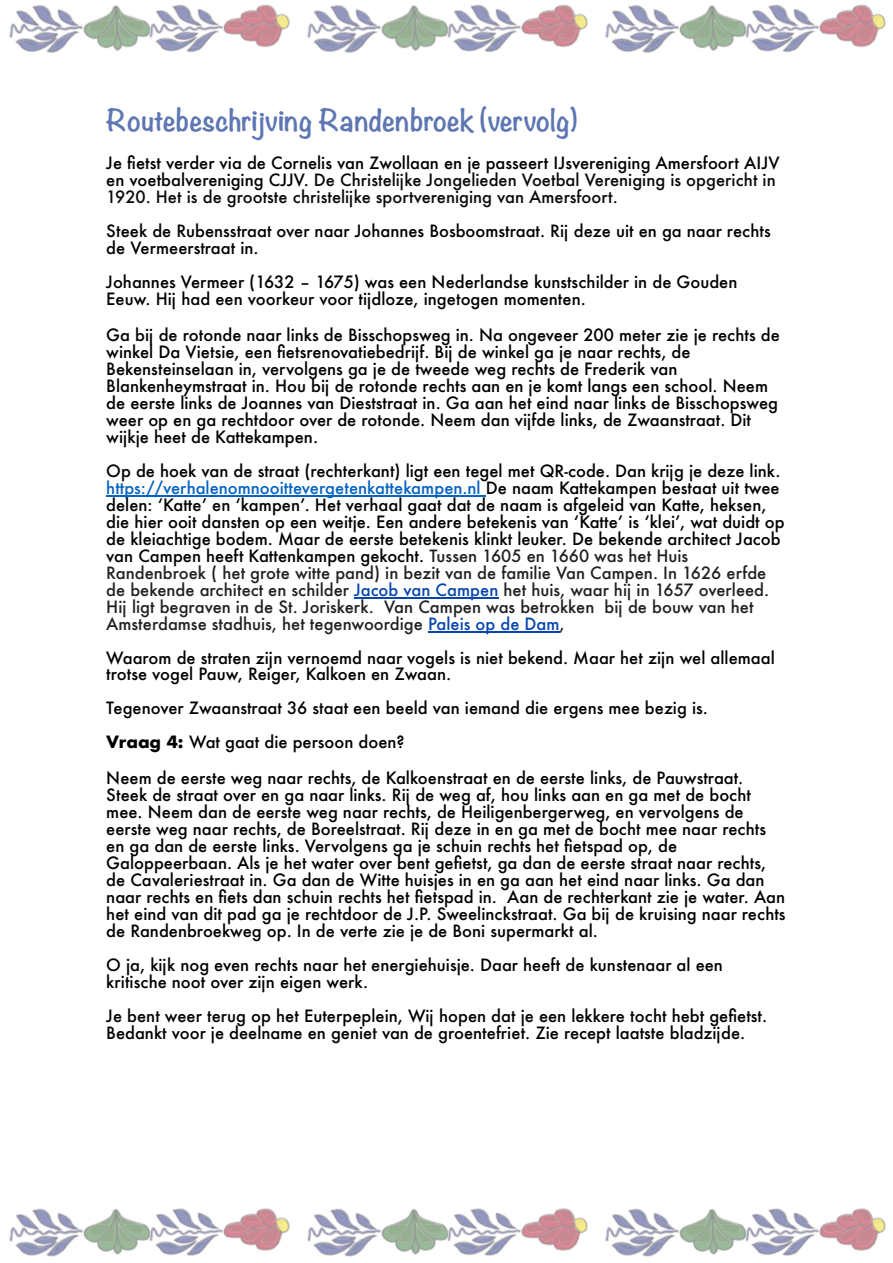
<style>
.page{position:relative;width:893px;height:1263px;background:#fff}
.page>*{position:absolute;margin:0;border:0;box-sizing:border-box;transform-origin:0 0}
.t1{font:700 27px "Noteworthy";color:#5e77b2}
.t2{font:500 16.5px/17px "Futura";color:#000}
.t3{font:500 16.5px/17px "Futura";color:#0a0a0a}
.s1{color:#000}
.s2{color:#0563c1}
.s3{color:#202122}
.s4{color:#0645ad}
.s5{font-weight:700}
</style>
<div class="page">
<img style="left:9px;top:4px;width:877px;height:1253px">
<hr style="left:106px;top:495px;width:380px;height:1px;background:#0563c1">
<hr style="left:354px;top:597px;width:144px;height:1px;background:#0645ad">
<hr style="left:428px;top:631px;width:131px;height:1px;background:#0645ad">
<h1 class="t1" style="left:106px;top:102px;width:474px">Routebeschrĳving Randenbroek (vervolg)</h1>
<p class="t3" style="left:106px;top:156px;width:675px"><span class="s1">Je fietst verder via de Cornelis van Zwollaan en je passeert Ĳsvereniging Amersfoort AĲV en voetbalvereniging CJJV.</span> De Christelĳke Jongelieden Voetbal Vereniging is opgericht in<br>1920. Het is de grootste christelĳke sportvereniging van Amersfoort.</p>
<p class="t2" style="left:106px;top:224px;width:666px">Steek de Rubensstraat over naar Johannes Bosboomstraat. Rĳ deze uit en ga naar rechts de Vermeerstraat in.</p>
<p class="t2" style="left:106px;top:275px;width:633px">Johannes Vermeer (1632 – 1675) was een Nederlandse kunstschilder in de Gouden<br>Eeuw. Hĳ had een voorkeur voor tĳdloze, ingetogen momenten.</p>
<p class="t2" style="left:106px;top:327px;width:675px">Ga bĳ de rotonde naar links de Bisschopsweg in. Na ongeveer 200 meter zie je rechts de winkel Da Vietsie, een fietsrenovatiebedrĳf. Bĳ de winkel ga je naar rechts, de Bekensteinselaan in, vervolgens ga je de tweede weg rechts de Frederik van Blankenheymstraat in. Hou bĳ de rotonde rechts aan en je komt langs een school. Neem de eerste links de Joannes van Dieststraat in. Ga aan het eind naar links de Bisschopsweg weer op en ga rechtdoor over de rotonde. Neem dan vĳfde links, de Zwaanstraat. Dit wĳkje heet de Kattekampen.</p>
<p class="t2" style="left:106px;top:463px;width:680px">Op de hoek van de straat (rechterkant) ligt een tegel met QR-code. Dan krĳg je deze link. <span class="s2">https://verhalenomnooittevergetenkattekampen.nl</span> De naam Kattekampen bestaat uit twee delen: ʻKatteʼ en ʻkampenʼ. Het verhaal gaat dat de naam is afgeleid van Katte, heksen, die hier ooit dansten op een weitje. Een andere betekenis van ʻKatteʼ is ʻkleiʼ, wat duidt op de kleiachtige bodem. Maar de eerste betekenis klinkt leuker. De bekende architect Jacob van Campen heeft Kattenkampen gekocht. <span class="s3">Tussen 1605 en 1660 was het Huis Randenbroek ( het grote witte pand) in bezit van de familie Van Campen. In 1626 erfde de bekende architect en schilder</span> <span class="s4">Jacob van Campen</span> <span class="s3">het huis, waar hĳ in 1657 overleed.<br>Hĳ ligt begraven in de St. Joriskerk. Van Campen was betrokken bĳ de bouw van het Amsterdamse stadhuis, het tegenwoordige</span> <span class="s4">Paleis op de Dam</span><span class="s3">,</span></p>
<p class="t2" style="left:106px;top:650px;width:670px">Waarom de straten zĳn vernoemd naar vogels is niet bekend. Maar het zĳn wel allemaal trotse vogel Pauw, Reiger, Kalkoen en Zwaan.</p>
<p class="t2" style="left:106px;top:693px;width:603px;line-height:34px">Tegenover Zwaanstraat 36 staat een beeld van iemand die ergens mee bezig is.<br><span class="s5">Vraag 4:</span> Wat gaat die persoon doen?</p>
<p class="t2" style="left:106px;top:771px;width:681px">Neem de eerste weg naar rechts, de Kalkoenstraat en de eerste links, de Pauwstraat.<br>Steek de straat over en ga naar links. Rĳ de weg af, hou links aan en ga met de bocht mee. Neem dan de eerste weg naar rechts, de Heiligenbergerweg, en vervolgens de eerste weg naar rechts, de Boreelstraat. Rĳ deze in en ga met de bocht mee naar rechts en ga dan de eerste links. Vervolgens ga je schuin rechts het fietspad op, de Galoppeerbaan. Als je het water over bent gefietst, ga dan de eerste straat naar rechts, de Cavaleriestraat in. Ga dan de Witte huisjes in en ga aan het eind naar links. Ga dan naar rechts en fiets dan schuin rechts het fietspad in. Aan de rechterkant zie je water. Aan het eind van dit pad ga je rechtdoor de J.P. Sweelinckstraat. Ga bĳ de kruising naar rechts de Randenbroekweg op. In de verte zie je de Boni supermarkt al.</p>
<p class="t2" style="left:106px;top:958px;width:618px">O ja, kĳk nog even rechts naar het energiehuisje. Daar heeft de kunstenaar al een kritische noot over zĳn eigen werk.</p>
<p class="t2" style="left:106px;top:1009px;width:662px">Je bent weer terug op het Euterpeplein, Wĳ hopen dat je een lekkere tocht hebt gefietst.<br>Bedankt voor je deelname en geniet van de groentefriet. Zie recept laatste bladzĳde.</p>
</div>
